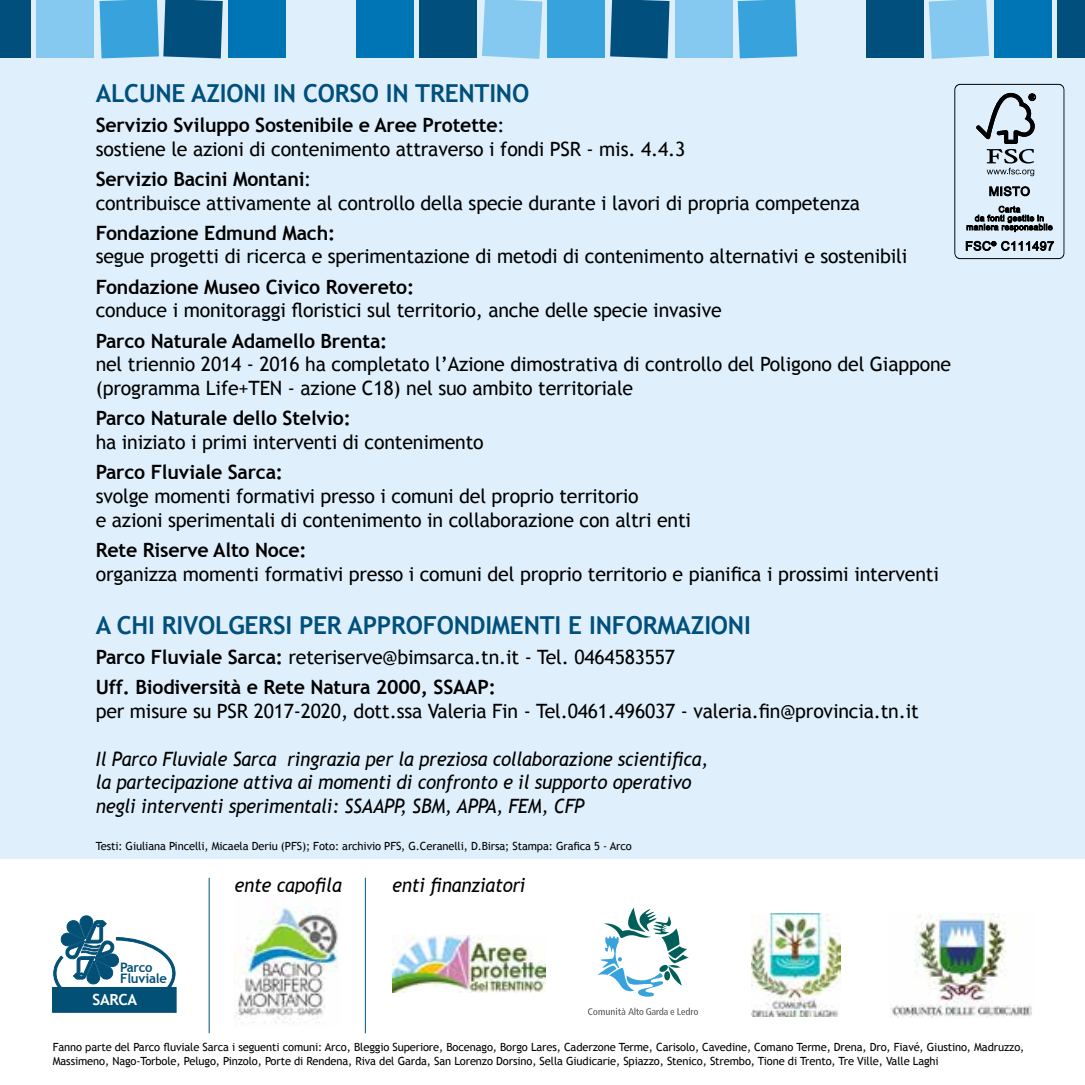
<style>
.page{position:relative;width:1085px;height:1085px;background:#fff}
.page>*{position:absolute;margin:0;border:0;box-sizing:border-box;transform-origin:0 0}
.t1{font:700 24.75px "Trebuchet MS";letter-spacing:-.01em;color:#004f7c}
.t2{font:19.8px/23.6px "Trebuchet MS";letter-spacing:-.01em;color:#000}
.t3{font:700 19.8px/30.2px "Trebuchet MS";letter-spacing:-.01em;color:#000}
.t4{font:italic 19.8px/23.6px "Trebuchet MS";letter-spacing:-.01em;color:#000;scale:.94 1}
.t5{font:700 15.3px "Trebuchet MS";letter-spacing:-.02em;color:#fff}
.t6{font:700 13.05px/11.7px "Trebuchet MS";letter-spacing:-.02em;color:#035076}
.t7{font:11.25px/13.5px "Trebuchet MS";letter-spacing:-.01em;color:#000}
.s1{font-weight:700}
.s2{font-weight:400}
</style>
<div class="page">
<div style="left:0;top:0;width:1084px;height:858px;background:#dff0fc"></div>
<svg style="left:954px;top:83px;width:110px;height:176px"></svg>
<img style="left:890px;top:913px;width:142px;height:105px">
<img style="left:751px;top:913px;width:89px;height:103px">
<svg style="left:587px;top:1007px;width:111px;height:7px"></svg>
<svg style="left:597px;top:907px;width:91px;height:90px"></svg>
<hr style="left:365px;top:877px;width:1px;height:156px;background:#004f7c">
<hr style="left:209px;top:877px;width:1px;height:156px;background:#004f7c">
<img style="left:392px;top:935px;width:154px;height:57px">
<img style="left:234px;top:905px;width:105px;height:119px">
<div style="left:0;top:0;width:30px;height:57px;background:#004f7c"></div>
<div style="left:37px;top:0;width:57px;height:57px;background:#85c9f0"></div>
<svg style="left:99px;top:0;width:124px;height:58px"></svg>
<div style="left:228px;top:0;width:57px;height:57px;background:#0075b5"></div>
<div style="left:356px;top:0;width:57px;height:57px;background:#0075b5"></div>
<div style="left:419px;top:0;width:58px;height:57px;background:#004f7c"></div>
<svg style="left:482px;top:0;width:60px;height:59px"></svg>
<div style="left:547px;top:0;width:57px;height:57px;background:#38a2dc"></div>
<div style="left:610px;top:0;width:59px;height:58px;background:#004f7c"></div>
<div style="left:674px;top:0;width:58px;height:57px;background:#85c9f0"></div>
<svg style="left:737px;top:0;width:60px;height:58px"></svg>
<div style="left:866px;top:0;width:57px;height:57px;background:#004f7c"></div>
<svg style="left:928px;top:0;width:60px;height:59px"></svg>
<div style="left:993px;top:0;width:58px;height:57px;background:#0075b5"></div>
<div style="left:1057px;top:0;width:27px;height:57px;background:#004f7c"></div>
<svg style="left:53px;top:915px;width:123px;height:72px"></svg>
<div style="left:53px;top:987px;width:123px;height:25px;background:#035076"></div>
<p class="t1" style="left:96px;top:77px;width:435px">ALCUNE AZIONI IN CORSO IN TRENTINO</p>
<p class="t2" style="left:96px;top:113px;width:591px"><span class="s1">Servizio Sviluppo Sostenibile e Aree Protette</span>:<br>sostiene le azioni di contenimento attraverso i fondi PSR - mis. 4.4.3</p>
<p class="t2" style="left:96px;top:167px;width:765px"><span class="s1">Servizio Bacini Montani</span>:<br>contribuisce attivamente al controllo della specie durante i lavori di propria competenza</p>
<p class="t3" style="left:96px;top:218px;width:241px">Fondazione Edmund Mach:</p>
<p class="t2" style="left:96px;top:245px;width:812px">segue progetti di ricerca e sperimentazione di metodi di contenimento alternativi e sostenibili</p>
<p class="t3" style="left:96px;top:271px;width:320px">Fondazione Museo Civico Rovereto:</p>
<p class="t2" style="left:96px;top:299px;width:627px">conduce i monitoraggi floristici sul territorio, anche delle specie invasive</p>
<p class="t3" style="left:96px;top:325px;width:293px">Parco Naturale Adamello Brenta:</p>
<p class="t2" style="left:96px;top:353px;width:856px">nel triennio 2014 - 2016 ha completato l’Azione dimostrativa di controllo del Poligono del Giappone (programma Life+TEN - azione C18) nel suo ambito territoriale</p>
<p class="t3" style="left:96px;top:403px;width:257px">Parco Naturale dello Stelvio:</p>
<p class="t2" style="left:96px;top:430px;width:389px">ha iniziato i primi interventi di contenimento</p>
<p class="t3" style="left:96px;top:457px;width:189px">Parco Fluviale Sarca:</p>
<p class="t2" style="left:96px;top:484px;width:596px">svolge momenti formativi presso i comuni del proprio territorio<br>e azioni sperimentali di contenimento in collaborazione con altri enti</p>
<p class="t3" style="left:96px;top:534px;width:212px">Rete Riserve Alto Noce:</p>
<p class="t2" style="left:96px;top:562px;width:844px">organizza momenti formativi presso i comuni del proprio territorio e pianifica i prossimi interventi</p>
<p class="t1" style="left:96px;top:609px;width:656px">A CHI RIVOLGERSI PER APPROFONDIMENTI E INFORMAZIONI</p>
<p class="t3" style="left:96px;top:642px;width:580px">Parco Fluviale Sarca: <span class="s2">reteriserve@bimsarca.tn.it - Tel. 0464583557<br></span>Uff. Biodiversità e Rete Natura 2000, SSAAP:</p>
<p class="t2" style="left:96px;top:699px;width:824px">per misure su PSR 2017-2020, dott.ssa Valeria Fin - Tel.0461.496037 - valeria.fin@provincia.tn.it</p>
<p class="t4" style="left:96px;top:746px;width:653px">Il Parco Fluviale Sarca ringrazia per la preziosa collaborazione scientifica, la partecipazione attiva ai momenti di confronto e il supporto operativo negli interventi sperimentali: SSAAPP, SBM, APPA, FEM, CFP</p>
<p class="t7" style="left:96px;top:839px;width:537px">Testi: Giuliana Pincelli, Micaela Deriu (PFS); Foto: archivio PFS, G.Ceranelli, D.Birsa; Stampa: Grafica 5 - Arco</p>
<p class="t4" style="left:234px;top:873px;width:116px">ente capofila</p>
<p class="t4" style="left:392px;top:873px;width:143px">enti finanziatori</p>
<p class="t6" style="left:120px;top:960px;width:48px">Parco<br>Fluviale</p>
<p class="t5" style="left:92px;top:989px;width:46px">SARCA</p>
<p class="t7" style="left:53px;top:1040px;width:972px">Fanno parte del Parco fluviale Sarca i seguenti comuni: Arco, Bleggio Superiore, Bocenago, Borgo Lares, Caderzone Terme, Carisolo, Cavedine, Comano Terme, Drena, Dro, Fiavé, Giustino, Madruzzo,<br>Massimeno, Nago-Torbole, Pelugo, Pinzolo, Porte di Rendena, Riva del Garda, San Lorenzo Dorsino, Sella Giudicarie, Spiazzo, Stenico, Strembo, Tione di Trento, Tre Ville, Valle Laghi</p>
</div>
